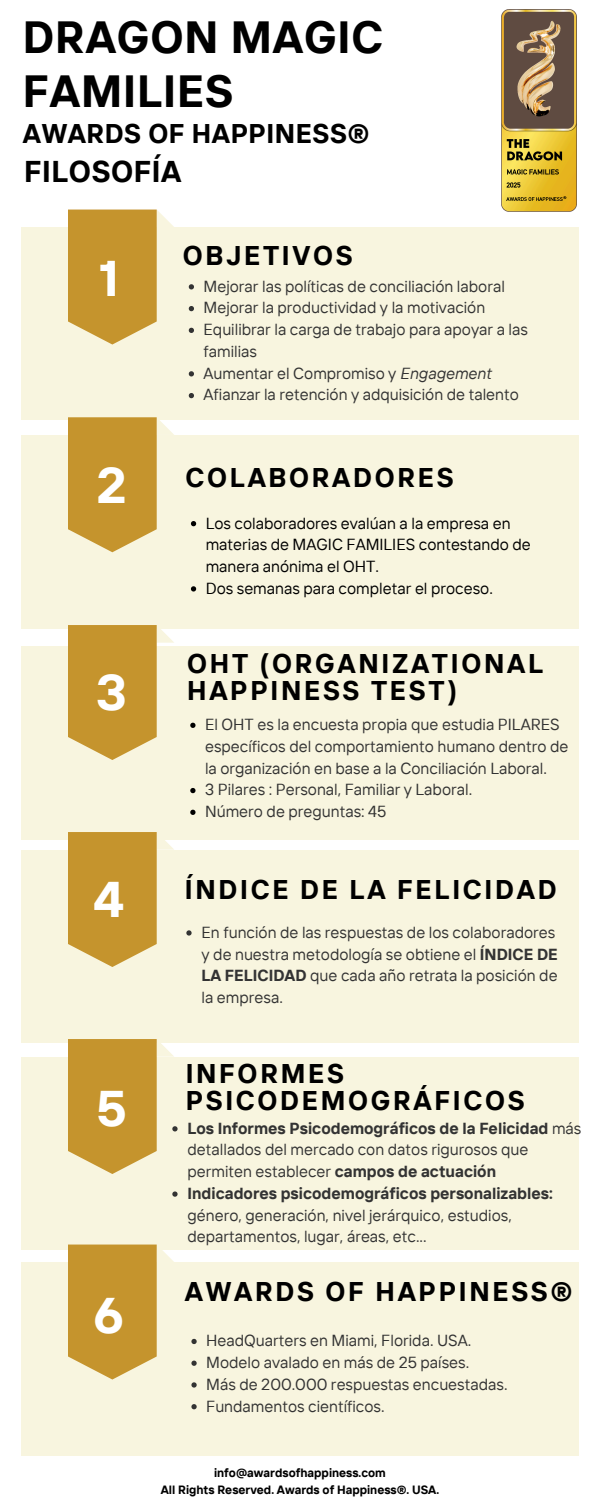
<style>
.page{position:relative;width:600px;height:1500px;background:#fff}
.page>*{position:absolute;margin:0;border:0;box-sizing:border-box;transform-origin:0 0}
.t1{font:700 50px "TT Interphases";color:#fff}
.t2{font:700 45px/54px "TT Interphases";letter-spacing:.02em;color:#000}
.t3{font:700 30px "TT Interphases";letter-spacing:.02em;color:#000}
.t4{font:700 27px/27px "TT Interphases";letter-spacing:.1em;color:#000}
.t5{font:700 27px "TT Interphases";letter-spacing:.02em;color:#000}
.t6{font:16px/21.8px "TT Interphases";color:#333}
.t7{font:16px/21.8px "TT Interphases";color:#000}
.t8{font:700 12px "TT Interphases";color:#000}
.s1{font-style:italic}
.s2{font-weight:700}
</style>
<div class="page">
<div style="left:21px;top:227px;width:557px;height:193px;background:#f8f5df"></div>
<div style="left:21px;top:436px;width:557px;height:192px;background:#f8f5df"></div>
<div style="left:21px;top:646px;width:558px;height:193px;background:#f8f5df"></div>
<div style="left:21px;top:850px;width:557px;height:193px;background:#f8f5df"></div>
<div style="left:21px;top:1057px;width:557px;height:193px;background:#f8f5df"></div>
<div style="left:21px;top:1263px;width:557px;height:192px;background:#f8f5df"></div>
<svg style="left:68px;top:210px;width:106px;height:135px"></svg>
<svg style="left:68px;top:417px;width:106px;height:135px"></svg>
<svg style="left:68px;top:625px;width:106px;height:135px"></svg>
<svg style="left:68px;top:832px;width:106px;height:135px"></svg>
<svg style="left:68px;top:1245px;width:106px;height:135px"></svg>
<img style="left:502px;top:10px;width:74px;height:202px">
<svg style="left:191px;top:521px;width:5px;height:5px"></svg>
<svg style="left:191px;top:586px;width:5px;height:6px"></svg>
<svg style="left:190px;top:723px;width:6px;height:5px"></svg>
<svg style="left:190px;top:788px;width:6px;height:5px"></svg>
<svg style="left:190px;top:810px;width:6px;height:5px"></svg>
<svg style="left:189px;top:284px;width:5px;height:5px"></svg>
<svg style="left:189px;top:306px;width:5px;height:5px"></svg>
<svg style="left:189px;top:328px;width:5px;height:5px"></svg>
<svg style="left:189px;top:371px;width:5px;height:5px"></svg>
<svg style="left:189px;top:393px;width:5px;height:5px"></svg>
<svg style="left:186px;top:930px;width:6px;height:6px"></svg>
<svg style="left:68px;top:1039px;width:110px;height:135px"></svg>
<svg style="left:172px;top:1191px;width:6px;height:6px"></svg>
<svg style="left:191px;top:1339px;width:6px;height:5px"></svg>
<svg style="left:191px;top:1361px;width:6px;height:5px"></svg>
<svg style="left:191px;top:1382px;width:6px;height:6px"></svg>
<svg style="left:191px;top:1404px;width:6px;height:5px"></svg>
<p class="t2" style="left:23px;top:9px;width:362px">DRAGON MAGIC<br>FAMILIES</p>
<p class="t5" style="left:23px;top:116px;width:348px">AWARDS OF HAPPINESS®</p>
<p class="t3" style="left:24px;top:152px;width:159px">FILOSOFÍA</p>
<p class="t1" style="left:99px;top:246px;width:21px">1</p>
<p class="t1" style="left:97px;top:453px;width:31px">2</p>
<h2 class="t1" style="left:97px;top:660px;width:32px">3</h2>
<p class="t1" style="left:93px;top:867px;width:32px">4</p>
<p class="t1" style="left:97px;top:1076px;width:32px">5</p>
<p class="t1" style="left:93px;top:1283px;width:32px">6</p>
<p class="t4" style="left:183px;top:241px;width:171px">OBJETIVOS</p>
<p class="t6" style="left:204px;top:275px;width:303px">Mejorar las políticas de conciliación laboral</p>
<h2 class="t6" style="left:204px;top:297px;width:283px">Mejorar la productividad y la motivación</h2>
<p class="t6" style="left:204px;top:318px;width:326px">Equilibrar la carga de trabajo para apoyar a las familias</p>
<p class="t6" style="left:204px;top:362px;width:289px">Aumentar el Compromiso y <span class="s1">Engagement</span></p>
<p class="t6" style="left:204px;top:384px;width:317px">Afianzar la retención y adquisición de talento</p>
<h2 class="t4" style="left:185px;top:463px;width:270px">COLABORADORES</h2>
<h1 class="t7" style="left:206px;top:512px;width:327px">Los colaboradores evalúan a la empresa en materias de MAGIC FAMILIES contestando de manera anónima el OHT.</h1>
<p class="t7" style="left:206px;top:577px;width:289px">Dos semanas para completar el proceso.</p>
<p class="t4" style="left:187px;top:650px;width:357px">OHT (ORGANIZATIONAL<br>HAPPINESS TEST)</p>
<p class="t6" style="left:205px;top:713px;width:365px">El OHT es la encuesta propia que estudia PILARES específicos del comportamiento humano dentro de la organización en base a la Conciliación Laboral.</p>
<p class="t6" style="left:205px;top:779px;width:269px">3 Pilares : Personal, Familiar y Laboral.</p>
<p class="t6" style="left:205px;top:800px;width:183px">Número de preguntas: 45</p>
<p class="t4" style="left:185px;top:875px;width:373px">ÍNDICE DE LA FELICIDAD</p>
<p class="t6" style="left:202px;top:921px;width:358px">En función de las respuestas de los colaboradores y de nuestra metodología se obtiene el <span class="s2">ÍNDICE DE LA FELICIDAD</span> que cada año retrata la posición de la empresa.</p>
<h2 class="t4" style="left:186px;top:1059px;width:340px">INFORMES<br>PSICODEMOGRÁFICOS</h2>
<p class="t6" style="left:188px;top:1117px;width:395px"><span class="s2">Los Informes Psicodemográficos de la Felicidad</span> más detallados del mercado con datos rigurosos que permiten establecer <span class="s2">campos de actuación</span></p>
<h2 class="t6" style="left:188px;top:1182px;width:367px"><span class="s2">Indicadores psicodemográficos personalizables: </span>género, generación, nivel jerárquico, estudios, departamentos, lugar, áreas, etc...</h2>
<p class="t4" style="left:185px;top:1277px;width:389px">AWARDS OF HAPPINESS®</p>
<h2 class="t6" style="left:206px;top:1329px;width:266px">HeadQuarters en Miami, Florida. USA.</h2>
<p class="t6" style="left:206px;top:1351px;width:264px">Modelo avalado en más de 25 países.</p>
<p class="t6" style="left:206px;top:1373px;width:303px">Más de 200.000 respuestas encuestadas.</p>
<p class="t6" style="left:206px;top:1395px;width:180px">Fundamentos científicos.</p>
<p class="t8" style="left:214px;top:1465px;width:173px">info@awardsofhappiness.com</p>
<p class="t8" style="left:161px;top:1482px;width:280px">All Rights Reserved. Awards of Happiness®. USA.</p>
</div>
